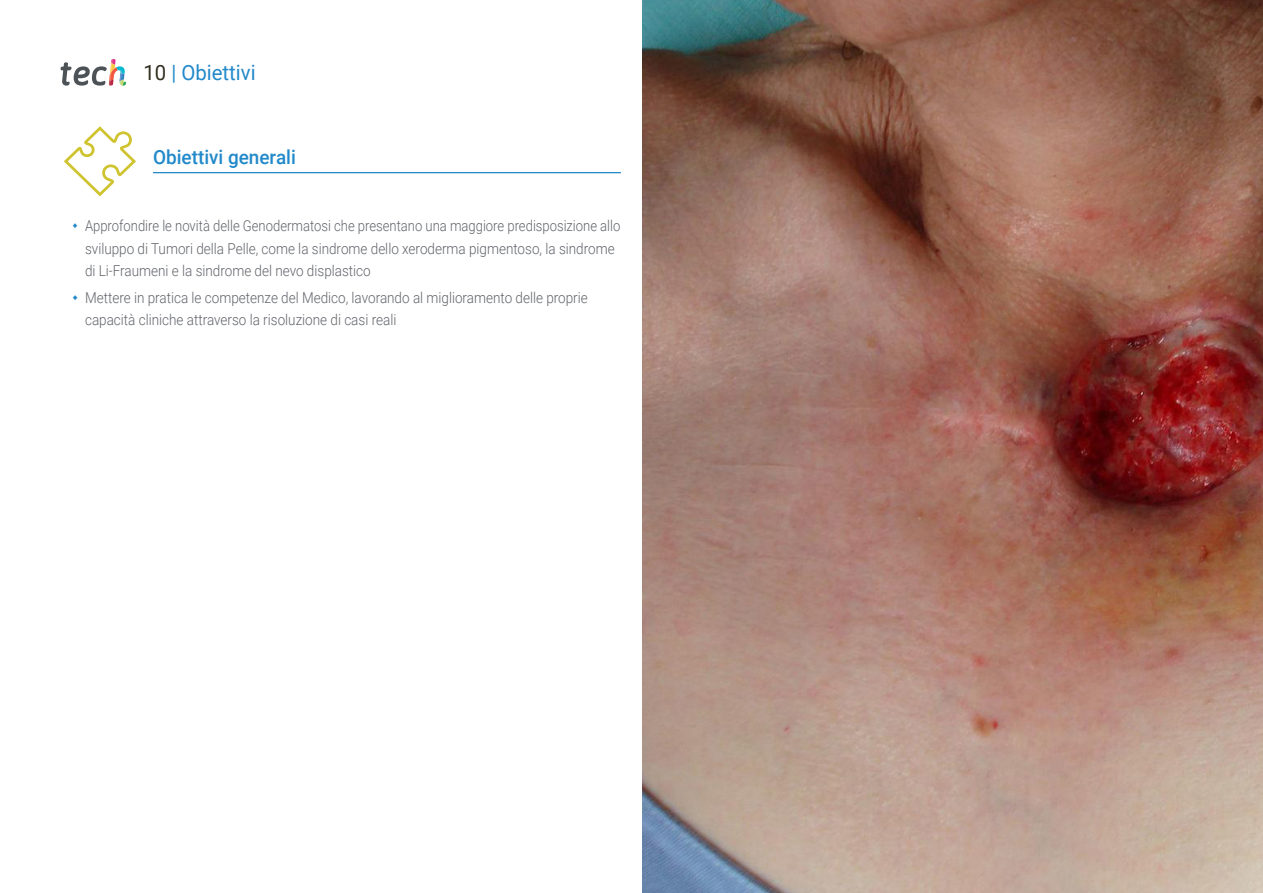
<style>
.page{position:relative;width:1263px;height:893px;background:#fff}
.page>*{position:absolute;margin:0;border:0;box-sizing:border-box;transform-origin:0 0}
.t1{font:21px "Roboto";color:#2289ca}
.t2{font:500 19.5px "Roboto";color:#2289ca}
.t3{font:300 15px/22.5px "Roboto";color:#61646a;scale:.87 1}
.t4{font:300 15px/22.5px "Roboto";color:#61646a;scale:.9 1}
.s1{color:#312e20}
</style>
<div class="page">
<hr style="left:153px;top:172px;width:468px;height:1px;background:#2289ca">
<svg style="left:64px;top:126px;width:72px;height:70px"></svg>
<svg style="left:61px;top:59px;width:65px;height:27px"></svg>
<img style="left:642px;top:0;width:621px;height:893px">
<h1 class="t1" style="left:144px;top:57px;width:114px"><span class="s1">10</span> | Obiettivi</h1>
<h2 class="t2" style="left:153px;top:144px;width:144px">Obiettivi generali</h2>
<p class="t3" style="left:85px;top:214px;width:617px">Approfondire le novità delle Genodermatosi che presentano una maggiore predisposizione allo sviluppo di Tumori della Pelle, come la sindrome dello xeroderma pigmentoso, la sindrome di Li-Fraumeni e la sindrome del nevo displastico</p>
<p class="t4" style="left:85px;top:286px;width:560px">Mettere in pratica le competenze del Medico, lavorando al miglioramento delle proprie capacità cliniche attraverso la risoluzione di casi reali</p>
</div>
